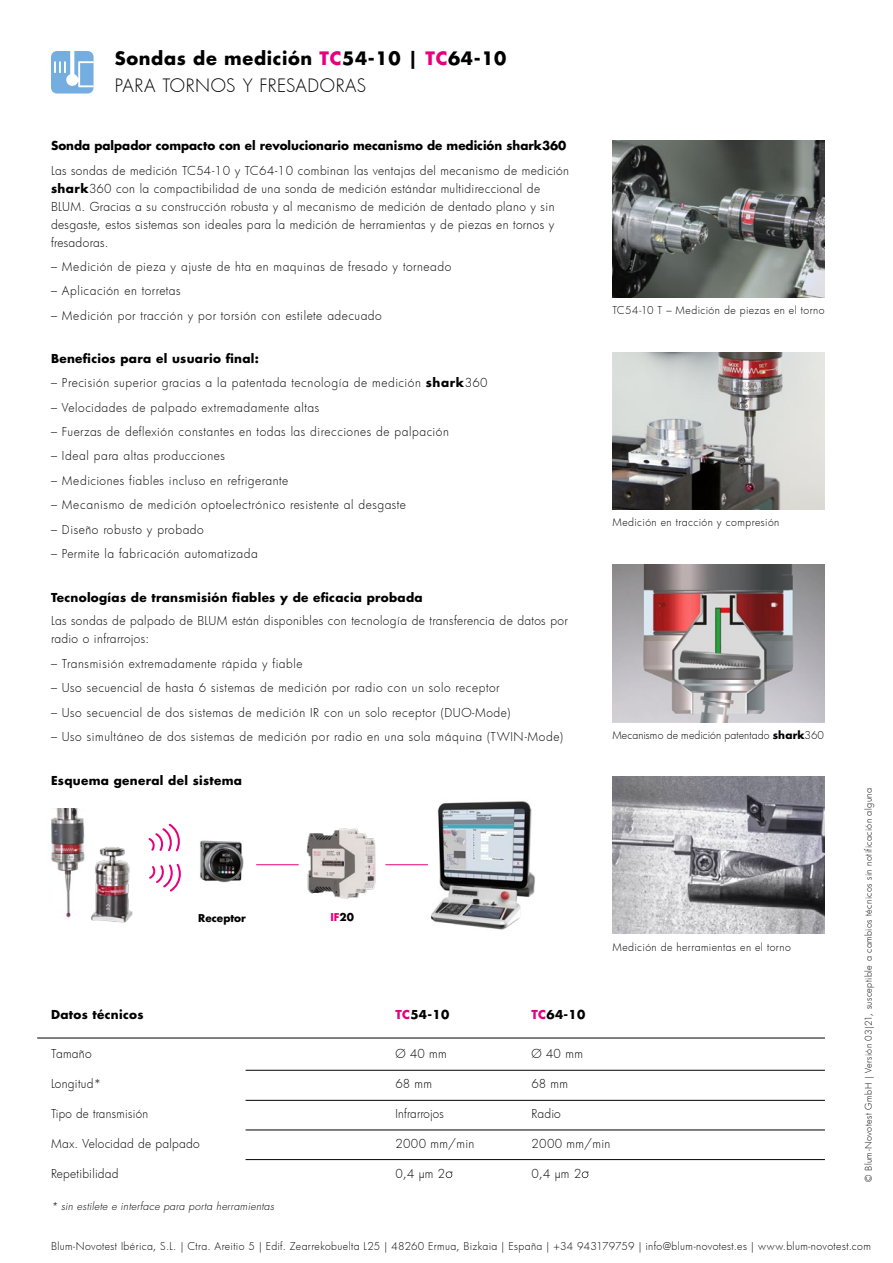
<style>
.page{position:relative;width:893px;height:1263px;background:#fff}
.page>*{position:absolute;margin:0;border:0;box-sizing:border-box;transform-origin:0 0}
.t1{font:700 18px/27px "Futura";letter-spacing:.035em;color:#000}
.t2{font:300 12px/18px "Futura";letter-spacing:.035em;color:#000}
.t3{font:700 12px "Futura";letter-spacing:.025em;color:#000}
.t4{font:700 12px "Futura";color:#000}
.t5{font:300 12px "Futura";letter-spacing:.01em;color:#000}
.t6{font:300 10.5px "Futura";letter-spacing:.035em;color:#000}
.t7{font:italic 300 10.5px "Futura";letter-spacing:.025em;color:#000}
.t8{font:300 10.5px "Futura";letter-spacing:.01em;color:#000}
.t9{font:700 10.5px "Futura";color:#000}
.t10{font:700 10.5px "Futura";color:#e6007d}
.t11{font:300 9px "Futura";letter-spacing:.045em;color:#000}
.s1{color:#e6007d}
.s2{font-weight:300}
.s3{font-weight:700}
.s4{color:#000}
</style>
<div class="page">
<img style="left:612px;top:565px;width:213px;height:157px">
<img style="left:612px;top:776px;width:213px;height:157px">
<div style="left:51px;top:51px;width:43px;height:43px;background:#74addf;border-radius:6px"></div>
<svg style="left:54px;top:51px;width:40px;height:36px"></svg>
<img style="left:612px;top:140px;width:213px;height:158px">
<img style="left:612px;top:352px;width:213px;height:158px">
<hr style="left:37px;top:1038px;width:788px;height:1px;background:#000">
<hr style="left:246px;top:1100px;width:579px;height:1px;background:#000">
<hr style="left:246px;top:1130px;width:579px;height:1px;background:#000">
<hr style="left:246px;top:1159px;width:579px;height:1px;background:#000">
<svg style="left:446px;top:1171px;width:7px;height:7px"></svg>
<svg style="left:582px;top:1171px;width:7px;height:7px"></svg>
<hr style="left:246px;top:1070px;width:579px;height:1px;background:#000">
<img style="left:306px;top:828px;width:70px;height:71px">
<img style="left:427px;top:801px;width:108px;height:129px">
<hr style="left:385px;top:864px;width:43px;height:1px;background:#e6007d">
<img style="left:91px;top:847px;width:42px;height:76px">
<img style="left:200px;top:840px;width:44px;height:43px">
<svg style="left:148px;top:823px;width:32px;height:29px"></svg>
<svg style="left:149px;top:863px;width:32px;height:29px"></svg>
<hr style="left:256px;top:864px;width:43px;height:1px;background:#e6007d">
<img style="left:51px;top:808px;width:34px;height:110px">
<h1 class="t1" style="left:115px;top:45px;width:393px">Sondas de medición <span class="s1">TC</span>54-10 | <span class="s1">TC</span>64-10<br><span class="s2">PARA TORNOS Y FRESADORAS</span></h1>
<p class="t4" style="left:51px;top:137px;width:517px">Sonda palpador compacto con el revolucionario mecanismo de medición shark360</p>
<p class="t2" style="left:51px;top:161px;width:520px">Las sondas de medición TC54-10 y TC64-10 combinan las ventajas del mecanismo de medición <span class="s3">shark</span>360 con la compactibilidad de una sonda de medición estándar multidireccional de BLUM. Gracias a su construcción robusta y al mecanismo de medición de dentado plano y sin desgaste, estos sistemas son ideales para la medición de herramientas y de piezas en tornos y fresadoras.</p>
<p class="t2" style="left:51px;top:257px;width:402px">– Medición de pieza y ajuste de hta en maquinas de fresado y torneado</p>
<p class="t2" style="left:51px;top:282px;width:131px">– Aplicación en torretas</p>
<p class="t2" style="left:51px;top:306px;width:332px">– Medición por tracción y por torsión con estilete adecuado</p>
<p class="t3" style="left:51px;top:351px;width:209px">Beneficios para el usuario final:</p>
<p class="t2" style="left:51px;top:374px;width:438px">– Precisión superior gracias a la patentada tecnología de medición <span class="s3">shark</span>360</p>
<p class="t2" style="left:51px;top:398px;width:270px">– Velocidades de palpado extremadamente altas</p>
<p class="t2" style="left:51px;top:422px;width:399px">– Fuerzas de deflexión constantes en todas las direcciones de palpación</p>
<p class="t2" style="left:51px;top:447px;width:175px">– Ideal para altas producciones</p>
<p class="t2" style="left:51px;top:471px;width:239px">– Mediciones fiables incluso en refrigerante</p>
<p class="t2" style="left:51px;top:496px;width:357px">– Mecanismo de medición optoelectrónico resistente al desgaste</p>
<p class="t2" style="left:51px;top:520px;width:154px">– Diseño robusto y probado</p>
<p class="t2" style="left:51px;top:544px;width:208px">– Permite la fabricación automatizada</p>
<p class="t3" style="left:51px;top:589px;width:373px">Tecnologías de transmisión fiables y de eficacia probada</p>
<p class="t2" style="left:51px;top:612px;width:518px">Las sondas de palpado de BLUM están disponibles con tecnología de transferencia de datos por radio o infrarrojos:</p>
<p class="t2" style="left:51px;top:654px;width:253px">– Transmisión extremadamente rápida y fiable</p>
<p class="t2" style="left:51px;top:679px;width:450px">– Uso secuencial de hasta 6 sistemas de medición por radio con un solo receptor</p>
<p class="t2" style="left:51px;top:703px;width:461px">– Uso secuencial de dos sistemas de medición IR con un solo receptor (DUO-Mode)</p>
<p class="t2" style="left:51px;top:727px;width:513px">– Uso simultáneo de dos sistemas de medición por radio en una sola máquina (TWIN-Mode)</p>
<p class="t3" style="left:51px;top:772px;width:193px">Esquema general del sistema</p>
<p class="t6" style="left:612px;top:303px;width:214px">TC54-10 T – Medición de piezas en el torno</p>
<p class="t6" style="left:612px;top:515px;width:169px">Medición en tracción y compresión</p>
<p class="t8" style="left:612px;top:728px;width:213px">Mecanismo de medición patentado <span class="s3">shark</span>360</p>
<p class="t9" style="left:198px;top:911px;width:49px">Receptor</p>
<p class="t10" style="left:330px;top:910px;width:25px">IF<span class="s4">20</span></p>
<p class="t3" style="left:51px;top:1007px;width:94px">Datos técnicos</p>
<p class="t3" style="left:395px;top:1007px;width:55px"><span class="s1">TC</span>54-10</p>
<p class="t3" style="left:532px;top:1007px;width:55px"><span class="s1">TC</span>64-10</p>
<p class="t2" style="left:51px;top:1044px;width:42px">Tamaño</p>
<p class="t2" style="left:395px;top:1044px;width:53px">Ø 40 mm</p>
<p class="t2" style="left:532px;top:1044px;width:53px">Ø 40 mm</p>
<p class="t2" style="left:51px;top:1074px;width:52px">Longitud*</p>
<p class="t2" style="left:395px;top:1074px;width:38px">68 mm</p>
<p class="t2" style="left:532px;top:1074px;width:38px">68 mm</p>
<p class="t6" style="left:612px;top:940px;width:180px">Medición de herramientas en el torno</p>
<p class="t2" style="left:51px;top:1104px;width:99px">Tipo de transmisión</p>
<p class="t5" style="left:395px;top:1105px;width:50px">Infrarrojos</p>
<p class="t2" style="left:531px;top:1104px;width:31px">Radio</p>
<p class="t2" style="left:51px;top:1134px;width:150px">Max. Velocidad de palpado</p>
<p class="t2" style="left:395px;top:1134px;width:80px">2000 mm/min</p>
<p class="t2" style="left:532px;top:1134px;width:80px">2000 mm/min</p>
<p class="t2" style="left:51px;top:1164px;width:69px">Repetibilidad</p>
<p class="t2" style="left:395px;top:1164px;width:51px">0,4 μm 2</p>
<p class="t2" style="left:531px;top:1164px;width:51px">0,4 μm 2</p>
<p class="t7" style="left:51px;top:1200px;width:224px">* sin estilete e interface para porta herramientas</p>
<p class="t11" style="left:862px;top:1181px;width:395px;rotate:-90deg">© Blum-Novotest GmbH | Versión 03|21, susceptible a cambios técnicos sin notificación alguna</p>
<p class="t6" style="left:51px;top:1239px;width:821px">Blum-Novotest Ibérica, S.L. | Ctra. Areitio 5 | Edif. Zearrekobuelta L25 | 48260 Ermua, Bizkaia | España | +34 943179759 | info@blum-novotest.es | www.blum-novotest.com</p>
</div>
